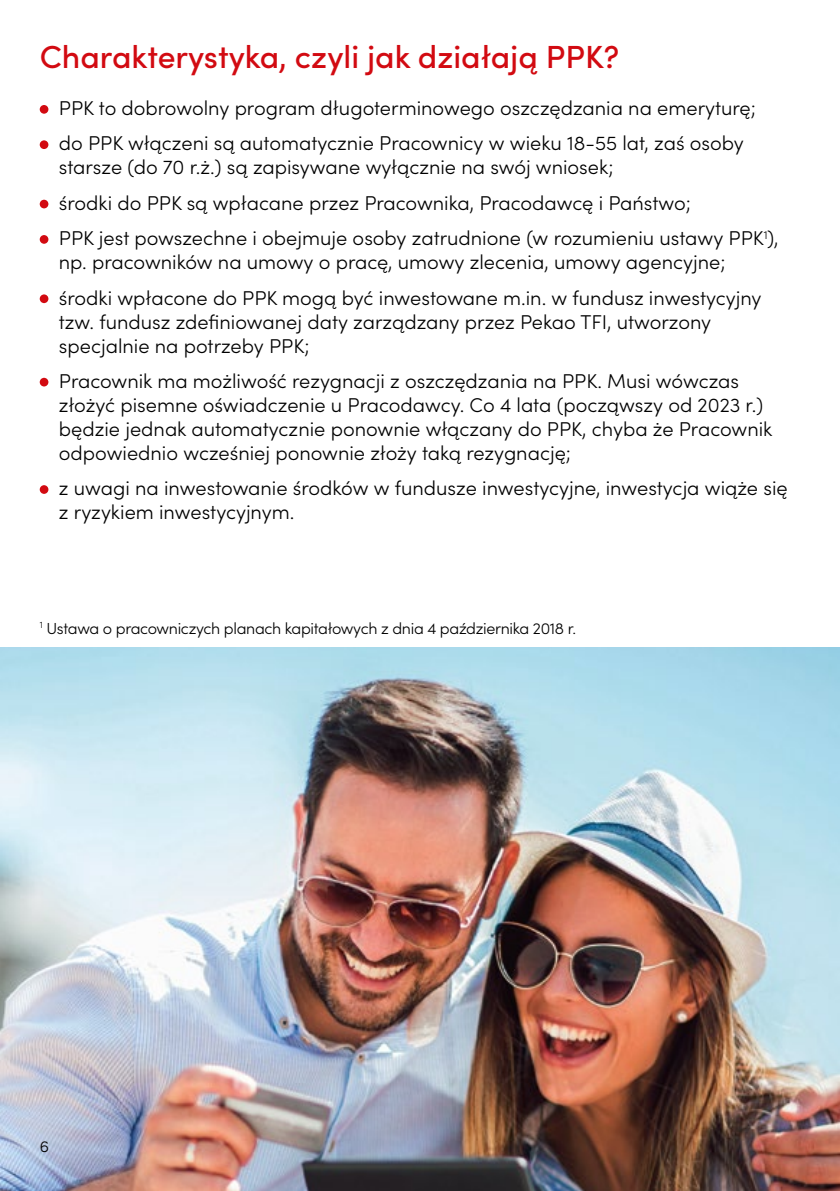
<style>
.page{position:relative;width:840px;height:1191px;background:#fff}
.page>*{position:absolute;margin:0;border:0;box-sizing:border-box;transform-origin:0 0}
.t1{font:500 32px "Sofia Pro";color:#d20a11}
.t2{font:300 20px/24px "Sofia Pro";color:#000}
.t3{font:300 16px "Sofia Pro";letter-spacing:-.02em;color:#000}
</style>
<div class="page">
<div style="left:40px;top:105px;width:8px;height:9px;background:#d20a11;border-radius:50%"></div>
<div style="left:40px;top:140px;width:8px;height:9px;background:#d20a11;border-radius:50%"></div>
<div style="left:40px;top:200px;width:8px;height:8px;background:#d20a11;border-radius:50%"></div>
<div style="left:40px;top:235px;width:8px;height:9px;background:#d20a11;border-radius:50%"></div>
<div style="left:40px;top:294px;width:8px;height:9px;background:#d20a11;border-radius:50%"></div>
<div style="left:40px;top:378px;width:8px;height:8px;background:#d20a11;border-radius:50%"></div>
<div style="left:40px;top:485px;width:8px;height:9px;background:#d20a11;border-radius:50%"></div>
<img style="left:0;top:647px;width:839px;height:544px">
<h1 class="t1" style="left:40px;top:34px;width:580px">Charakterystyka, czyli jak działają PPK?</h1>
<p class="t2" style="left:59px;top:89px;width:698px;line-height:35.4px">PPK to dobrowolny program długoterminowego oszczędzania na emeryturę; do PPK włączeni są automatycznie Pracownicy w wieku 18-55 lat, zaś osoby</p>
<p class="t2" style="left:59px;top:149px;width:720px;line-height:35.4px">starsze (do 70 r.ż.) są zapisywane wyłącznie na swój wniosek;<br>środki do PPK są wpłacane przez Pracownika, Pracodawcę i Państwo;<br>PPK jest powszechne i obejmuje osoby zatrudnione (w rozumieniu ustawy PPK<sup>1</sup>),</p>
<p class="t2" style="left:59px;top:243px;width:703px;line-height:35.4px">np. pracowników na umowy o pracę, umowy zlecenia, umowy agencyjne; środki wpłacone do PPK mogą być inwestowane m.in. w fundusz inwestycyjny</p>
<p class="t2" style="left:59px;top:308px;width:653px">tzw. fundusz zdefiniowanej daty zarządzany przez Pekao TFI, utworzony specjalnie na potrzeby PPK;</p>
<p class="t2" style="left:59px;top:368px;width:714px">Pracownik ma możliwość rezygnacji z oszczędzania na PPK. Musi wówczas złożyć pisemne oświadczenie u Pracodawcy. Co 4 lata (począwszy od 2023 r.) będzie jednak automatycznie ponownie włączany do PPK, chyba że Pracownik odpowiednio wcześniej ponownie złoży taką rezygnację;</p>
<p class="t2" style="left:59px;top:475px;width:730px">z uwagi na inwestowanie środków w fundusze inwestycyjne, inwestycja wiąże się z ryzykiem inwestycyjnym.</p>
<p class="t3" style="left:40px;top:616px;width:537px"><sup>1</sup> Ustawa o pracowniczych planach kapitałowych z dnia 4 października 2018 r.</p>
<p class="t3" style="left:40px;top:1135px;width:11px">6</p>
</div>
